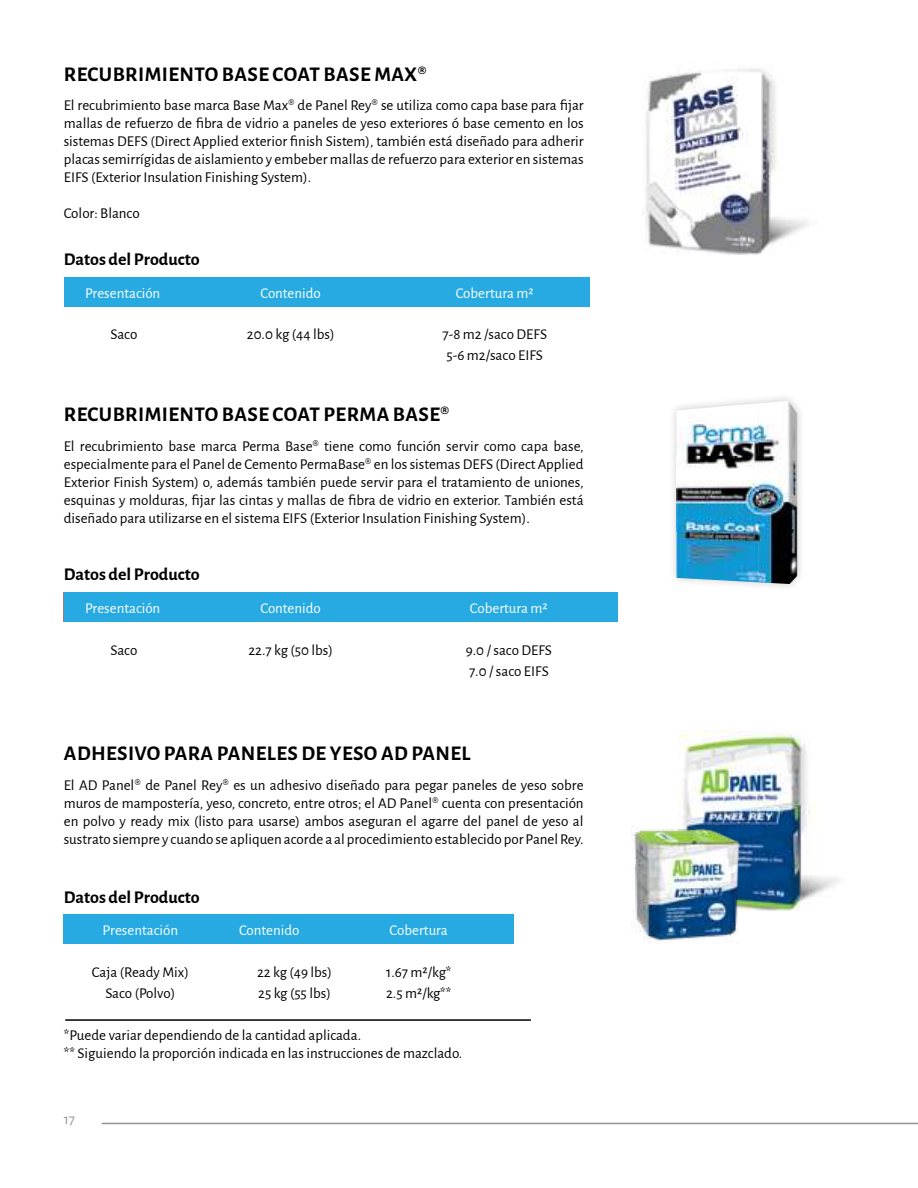
<style>
.page{position:relative;width:918px;height:1188px;background:#fff}
.page>*{position:absolute;margin:0;border:0;box-sizing:border-box;transform-origin:0 0}
.t1{font:700 21px "Alegreya Sans";letter-spacing:.02em;color:#000}
.t2{font:700 18px "Alegreya Sans";color:#000}
.t3{font:15px/18px "Alegreya Sans";color:#000}
.t4{font:15px "Alegreya Sans";color:#fff}
.t5{font:15px "Alegreya Sans";color:#939598}
</style>
<div class="page">
<hr style="left:102px;top:1123px;width:816px;height:1px;background:#939598">
<div style="left:64px;top:277px;width:118px;height:29px;background:#27aae1"></div>
<div style="left:64px;top:592px;width:118px;height:29px;background:#27aae1"></div>
<div style="left:64px;top:915px;width:153px;height:29px;background:#27aae1"></div>
<div style="left:182px;top:277px;width:218px;height:29px;background:#27aae1"></div>
<div style="left:182px;top:592px;width:218px;height:29px;background:#27aae1"></div>
<div style="left:215px;top:915px;width:109px;height:29px;background:#27aae1"></div>
<img style="left:643px;top:69px;width:166px;height:186px">
<div style="left:669px;top:393px;width:136px;height:200px;background:#000;opacity:.2"></div>
<img style="left:676px;top:403px;width:82px;height:179px">
<img style="left:758px;top:401px;width:39px;height:183px">
<img style="left:680px;top:731px;width:159px;height:180px">
<img style="left:631px;top:825px;width:114px;height:117px">
<div style="left:400px;top:277px;width:190px;height:29px;background:#27aae1"></div>
<div style="left:400px;top:592px;width:218px;height:29px;background:#27aae1"></div>
<div style="left:324px;top:915px;width:190px;height:29px;background:#27aae1"></div>
<hr style="left:65px;top:1019px;width:466px;height:2px;background:#000">
<h1 class="t1" style="left:64px;top:58px;width:364px">RECUBRIMIENTO BASE COAT BASE MAX®</h1>
<p class="t3" style="left:64px;top:96px;width:521px;text-align:justify">El recubrimiento base marca Base Max® de Panel Rey® se utiliza como capa base para fijar mallas de refuerzo de fibra de vidrio a paneles de yeso exteriores ó base cemento en los sistemas DEFS (Direct Applied exterior finish Sistem), también está diseñado para adherir placas semirrígidas de aislamiento y embeber mallas de refuerzo para exterior en sistemas EIFS (Exterior Insulation Finishing System).</p>
<p class="t3" style="left:64px;top:204px;width:77px">Color: Blanco</p>
<p class="t2" style="left:64px;top:246px;width:137px">Datos del Producto</p>
<p class="t4" style="left:85px;top:282px;width:77px">Presentación</p>
<p class="t3" style="left:111px;top:325px;width:28px">Saco</p>
<p class="t4" style="left:261px;top:282px;width:62px">Contenido</p>
<p class="t3" style="left:247px;top:325px;width:89px">20.0 kg (44 lbs)</p>
<p class="t4" style="left:456px;top:282px;width:79px">Cobertura m2</p>
<p class="t3" style="left:442px;top:323px;width:106px;line-height:21px">7-8 m2 /saco DEFS<br>5-6 m2/saco EIFS</p>
<h1 class="t1" style="left:64px;top:399px;width:387px">RECUBRIMIENTO BASE COAT PERMA BASE®</h1>
<p class="t3" style="left:64px;top:436px;width:521px;text-align:justify">El recubrimiento base marca Perma Base® tiene como función servir como capa base, especialmente para el Panel de Cemento PermaBase® en los sistemas DEFS (Direct Applied Exterior Finish System) o, además también puede servir para el tratamiento de uniones, esquinas y molduras, fijar las cintas y mallas de fibra de vidrio en exterior. También está diseñado para utilizarse en el sistema EIFS (Exterior Insulation Finishing System).</p>
<p class="t2" style="left:64px;top:561px;width:137px">Datos del Producto</p>
<p class="t4" style="left:85px;top:598px;width:77px">Presentación</p>
<p class="t3" style="left:111px;top:640px;width:28px">Saco</p>
<p class="t4" style="left:261px;top:598px;width:62px">Contenido</p>
<p class="t3" style="left:248px;top:640px;width:86px">22.7 kg (50 lbs)</p>
<p class="t4" style="left:470px;top:598px;width:79px">Cobertura m2</p>
<p class="t3" style="left:466px;top:638px;width:88px;line-height:21px">9.0 / saco DEFS<br>7.0 / saco EIFS</p>
<h1 class="t1" style="left:64px;top:737px;width:408px">ADHESIVO PARA PANELES DE YESO AD PANEL</h1>
<p class="t3" style="left:64px;top:775px;width:521px;text-align:justify">El AD Panel® de Panel Rey® es un adhesivo diseñado para pegar paneles de yeso sobre muros de mampostería, yeso, concreto, entre otros; el AD Panel® cuenta con presentación en polvo y ready mix (listo para usarse) ambos aseguran el agarre del panel de yeso al sustrato siempre y cuando se apliquen acorde a al procedimiento establecido por Panel Rey.</p>
<p class="t2" style="left:64px;top:884px;width:137px">Datos del Producto</p>
<p class="t4" style="left:103px;top:920px;width:77px">Presentación</p>
<p class="t3" style="left:92px;top:961px;width:99px;line-height:21px;text-align:center">Caja (Ready Mix)<br>Saco (Polvo)</p>
<p class="t4" style="left:239px;top:920px;width:62px">Contenido</p>
<p class="t3" style="left:257px;top:961px;width:77px;line-height:21px">22 kg (49 lbs)<br>25 kg (55 lbs)</p>
<p class="t4" style="left:390px;top:920px;width:60px">Cobertura</p>
<p class="t3" style="left:386px;top:961px;width:67px;line-height:21px">1.67 m2/kg*<br>2.5 m2/kg**</p>
<p class="t3" style="left:64px;top:1025px;width:400px">*Puede variar dependiendo de la cantidad aplicada.<br>** Siguiendo la proporción indicada en las instrucciones de mazclado.</p>
<p class="t5" style="left:64px;top:1109px;width:13px">17</p>
</div>
